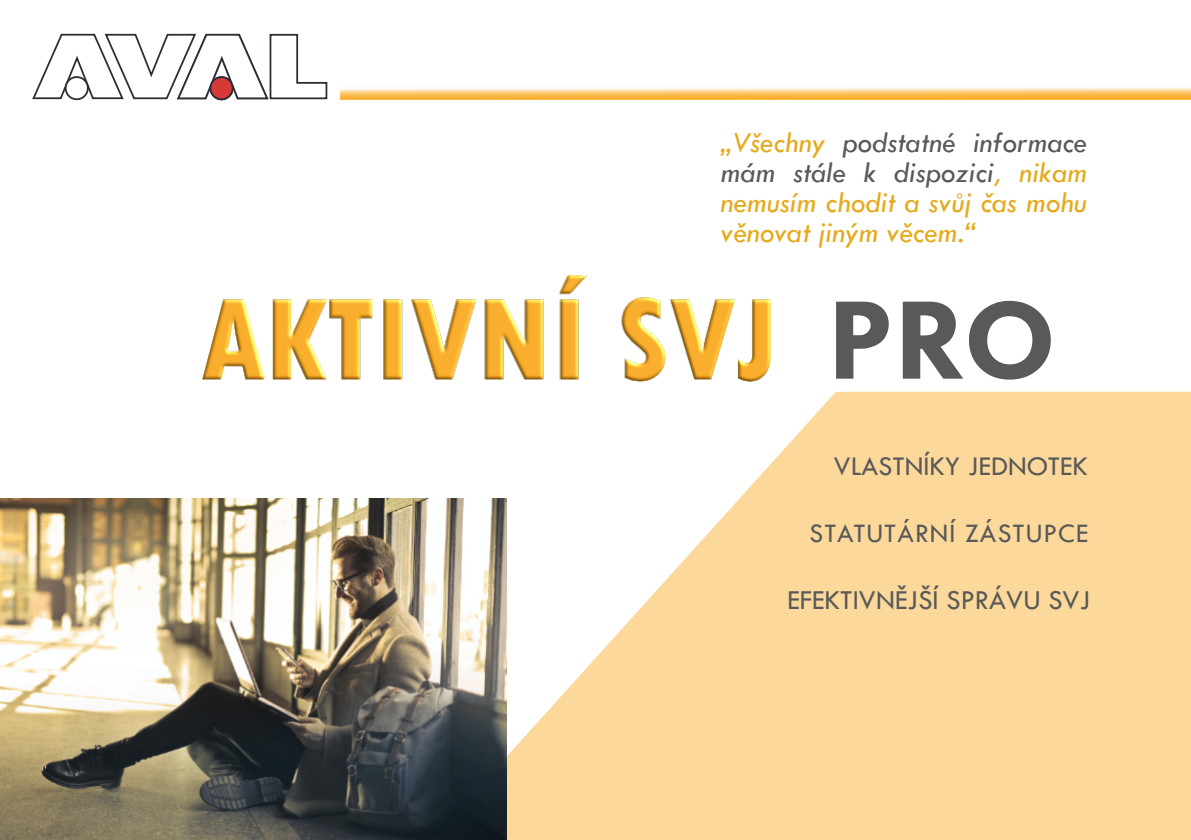
<style>
.page{position:relative;width:1191px;height:840px;background:#fff}
.page>*{position:absolute;margin:0;border:0;box-sizing:border-box;transform-origin:0 0}
.t1{font:700 120px "Tw Cen";color:#595959;scale:1.05 1}
.t2{font:italic 30px/30px "Tw Cen";color:#e6a91a;text-align:justify}
.t3{font:28.4px "Tw Cen";color:#595959}
.t4{font:28px "Tw Cen";color:#595959}
.t5{font:27.6px "Tw Cen";letter-spacing:.035em;color:#595959}
.s1{color:#595959}
</style>
<div class="page">
<svg style="left:506px;top:391px;width:685px;height:448px;fill:#fcd99b"></svg>
<img style="left:0;top:498px;width:506px;height:341px">
<img style="left:202px;top:276px;width:568px;height:105px">
<svg style="left:32px;top:33px;width:296px;height:68px"></svg>
<svg style="left:340px;top:88px;width:851px;height:11px;background:#fac974"></svg>
<p class="t2" style="left:720px;top:129px;width:368px">„Všechny <span class="s1">podstatné informace mám stále k dispozici</span>, nikam nemusím chodit a svůj čas mohu věnovat jiným věcem.“</p>
<h1 class="t1" style="left:827px;top:295px;width:220px">PRO</h1>
<p class="t4" style="left:833px;top:456px;width:255px">VLASTNÍKY JEDNOTEK</p>
<p class="t5" style="left:809px;top:522px;width:280px">STATUTÁRNÍ ZÁSTUPCE</p>
<p class="t3" style="left:787px;top:589px;width:305px">EFEKTIVNĚJŠÍ SPRÁVU SVJ</p>
</div>
